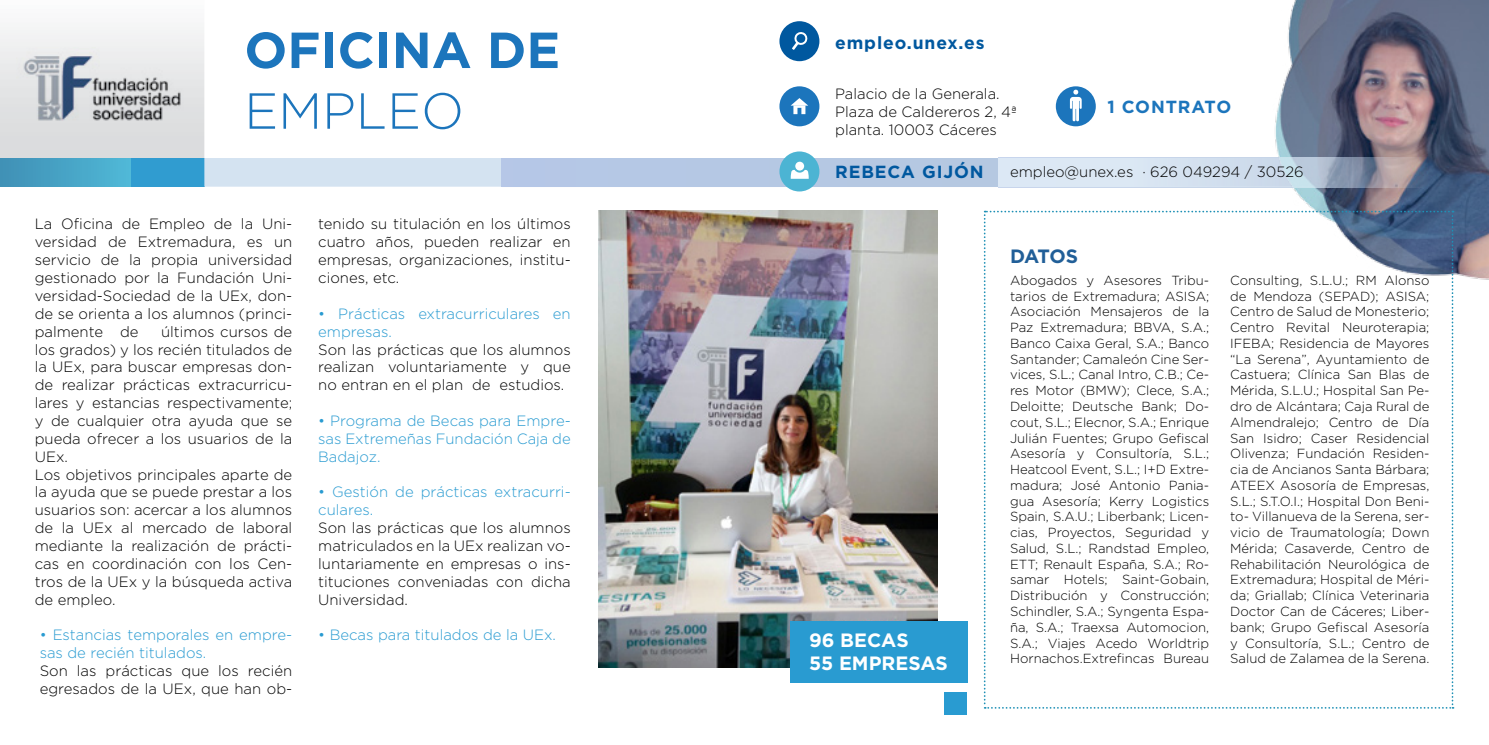
<style>
.page{position:relative;width:1489px;height:745px;background:#fff}
.page>*{position:absolute;margin:0;border:0;box-sizing:border-box;transform-origin:0 0}
.t1{font:700 50.57px "Gotham";color:#1c75bc}
.t2{font:300 50.57px "Gotham";color:#1c75bc}
.t3{font:700 19.25px/23.1px "Gotham";color:#fff}
.t4{font:700 19.25px "Gotham";color:#215f98}
.t5{font:700 17.5px "Gotham";letter-spacing:.05em;color:#00589f}
.t6{font:700 17.5px "Gotham";color:#1c75bc}
.t7{font:300 14.88px/17.8px "Gotham";color:#000;text-align:justify}
.t8{font:300 14.88px/17.8px "Gotham";color:#299bd1}
.t9{font:300 13.12px/15.8px "Gotham";color:#000;text-align:justify}
</style>
<div class="page">
<div style="left:779px;top:21px;width:40px;height:40px;background:#00589f;border-radius:50%"></div>
<svg style="left:792px;top:32px;width:16px;height:18px"></svg>
<div style="left:779px;top:86px;width:40px;height:40px;background:#1c75bc;border-radius:50%"></div>
<svg style="left:790px;top:98px;width:18px;height:16px"></svg>
<div style="left:1055px;top:86px;width:40px;height:40px;background:#1c75bc;border-radius:50%"></div>
<svg style="left:1069px;top:90px;width:12px;height:31px"></svg>
<div style="left:0;top:158px;width:204px;height:28px;background:#309cd0"></div>
<div style="left:0;top:158px;width:130px;height:28px;background:linear-gradient(to right,#4090b5,#4fb8d7)"></div>
<img style="left:1218px;top:0;width:270px;height:290px">
<svg style="left:998px;top:186px;width:490px;height:1px"></svg>
<div style="left:779px;top:151px;width:40px;height:40px;background:#4cb4d3;border-radius:50%"></div>
<svg style="left:204px;top:158px;width:1284px;height:28px;background:#b9cade"></svg>
<div style="left:795px;top:162px;width:9px;height:8px;background:#fff;border-radius:50%"></div>
<img style="left:598px;top:211px;width:339px;height:456px">
<svg style="left:983px;top:210px;width:470px;height:498px"></svg>
<img style="left:16px;top:48px;width:173px;height:78px">
<div style="left:790px;top:620px;width:177px;height:62px;background:#299bd1"></div>
<div style="left:944px;top:691px;width:22px;height:22px;background:#299bd1"></div>
<h1 class="t1" style="left:244px;top:21px;width:317px">ofici na de</h1>
<h1 class="t2" style="left:244px;top:83px;width:37px">empleo</h1>
<p class="t7" style="left:35px;top:215px;width:259px">La Oficina de Empleo de la Uni&shy;versidad de Extremadura, es un servicio de la propia universidad gestionado por la Fundación Uni&shy;versidad-Sociedad de la UEx, don&shy;de se orienta a los alumnos (princi&shy;palmente de</p>
<p class="t7" style="left:35px;top:322px;width:259px;text-align:left;text-indent:126px">últimos cursos de los grados) y los recién titulados de la UEx, para buscar empresas don&shy;de realizar prácticas extracurricu&shy;lares y estancias respectivamente; y de cualquier otra ayuda que se pueda ofrecer a los usuarios de la<br>UEx.<br>Los objetivos principales aparte de la ayuda que se puede prestar a los usuarios son: acercar a los alumnos de la UEx al mercado de laboral mediante la realización de prácti&shy;cas en coordinación con los Cen&shy;tros de la UEx y la búsqueda activa de empleo.</p>
<p class="t8" style="left:40px;top:625px;width:254px">• Estancias temporales en empre&shy;sas de recién titulados.</p>
<p class="t7" style="left:40px;top:661px;width:254px">Son las prácticas que los recién egresados de la UEx, que han ob-</p>
<p class="t7" style="left:318px;top:215px;width:254px">tenido su titulación en los últimos cuatro años, pueden realizar en empresas, organizaciones, institu&shy;ciones, etc.</p>
<p class="t8" style="left:318px;top:304px;width:254px">• Prácticas extracurriculares en empresas.</p>
<p class="t7" style="left:318px;top:340px;width:254px">Son las prácticas que los alumnos realizan voluntariamente y que no entran en el plan de estudios.</p>
<p class="t8" style="left:318px;top:411px;width:254px;text-align:justify">• Programa de Becas para Empre&shy;sas Extremeñas Fundación Caja de Badajoz.</p>
<p class="t8" style="left:318px;top:482px;width:254px">• Gestión de prácticas extracurri&shy;culares.</p>
<p class="t7" style="left:318px;top:518px;width:254px">Son las prácticas que los alumnos matriculados en la UEx realizan vo&shy;luntariamente en empresas o ins&shy;tituciones conveniadas con dicha Universidad.</p>
<p class="t8" style="left:318px;top:625px;width:239px">• Becas para titulados de la UEx.</p>
<h3 class="t5" style="left:835px;top:32px;width:151px">empleo.unex.es</h3>
<p class="t7" style="left:835px;top:85px;width:183px;text-align:left">Palacio de la Generala.<br>Plaza de Caldereros 2, 4ª planta. 10003 Cáceres</p>
<h3 class="t6" style="left:1107px;top:96px;width:43px">1 CONTRATO</h3>
<h3 class="t5" style="left:835px;top:162px;width:98px">Rebeca Gij</h3>
<h3 class="t5" style="left:954px;top:162px;width:31px">ón</h3>
<p class="t7" style="left:1009px;top:163px;width:295px">empleo@unex.es · 626 049294 / 30526</p>
<h2 class="t3" style="left:809px;top:628px;width:87px">96 BECAS<br>55 EM PRESAS</h2>
<h2 class="t4" style="left:1009px;top:244px;width:15px">DATOS</h2>
<p class="t9" style="left:1009px;top:272px;width:201px">Abogados y Asesores Tribu&shy;tarios de Extremadura; ASISA; Asociación Mensajeros de la Paz Extremadura; BBVA, S.A.; Banco Caixa Geral, S.A.; Banco Santander; Camaleón Cine Ser&shy;vices, S.L.; Canal Intro, C.B.; Ce&shy;res Motor (BMW); Clece, S.A.; Deloitte; Deutsche Bank; Do&shy;cout, S.L.; Elecnor, S.A.; Enrique Julián Fuentes; Grupo Gefiscal Asesoría y Consultoría, S.L.; Heatcool Event, S.L.; I+D Extre&shy;madura; José Antonio Pania&shy;gua Asesoría; Kerry Logistics Spain, S.A.U.; Liberbank; Licen&shy;cias, Proyectos, Seguridad y Salud, S.L.; Randstad Empleo, ETT; Renault España, S.A.; Ro&shy;samar Hotels; Saint-Gobain, Distribución y Construcción; Schindler, S.A.; Syngenta Espa&shy;ña, S.A.; Traexsa Automocion, S.A.; Viajes Acedo Worldtrip Hornachos.Extrefincas Bureau</p>
<p class="t9" style="left:1230px;top:272px;width:201px">Consulting, S.L.U.; RM Alonso de Mendoza (SEPAD); ASISA; Centro de Salud de Monesterio; Centro Revital Neuroterapia; IFEBA; Residencia de Mayores “La Serena”, Ayuntamiento de Castuera; Clínica San Blas de Mérida, S.L.U.; Hospital San Pe&shy;dro de Alcántara; Caja Rural de Almendralejo; Centro de Día San Isidro; Caser Residencial Olivenza; Fundación Residen&shy;cia de Ancianos Santa Bárbara; ATEEX Asosoría de Empresas, S.L.; S.T.O.I.; Hospital Don Beni&shy;to- Villanueva de la Serena, ser&shy;vicio de Traumatología; Down Mérida; Casaverde, Centro de Rehabilitación Neurológica de Extremadura; Hospital de Méri&shy;da; Griallab; Clínica Veterinaria Doctor Can de Cáceres; Liber&shy;bank; Grupo Gefiscal Asesoría y Consultoría, S.L.; Centro de Salud de Zalamea de la Serena.</p>
</div>
